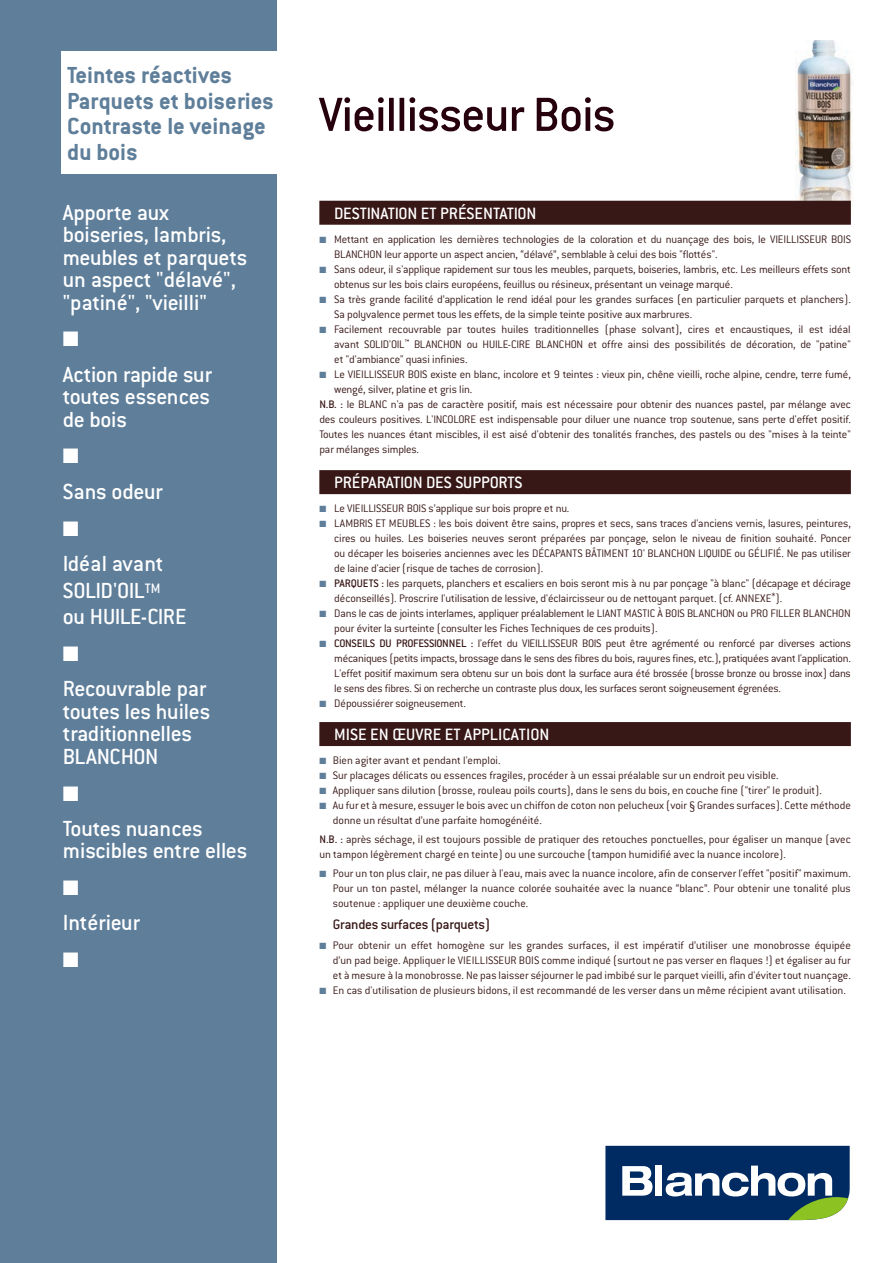
<style>
.page{position:relative;width:893px;height:1263px;background:#fff}
.page>*{position:absolute;margin:0;border:0;box-sizing:border-box;transform-origin:0 0}
.t1{font:500 52.5px "Conduit ITC";letter-spacing:-.02em;color:#26000c}
.t2{font:700 25.5px/25.5px "Conduit ITC";color:#5e7e9a}
.t3{font:500 24px/22.5px "Conduit ITC";letter-spacing:-.015em;color:#fff}
.t4{font:21px "Zapf Dingbats ITC";color:#fff}
.t5{font:500 18px "Conduit ITC";color:#fff}
.t6{font:500 15px "Conduit ITC";letter-spacing:-.02em;color:#381817}
.t7{font:300 12px/15px "Conduit ITC";color:#381817}
.s1{color:#5e7e9a}
.s2{font-weight:500}
.s3{font-size:10.5px}
</style>
<div class="page">
<img style="left:796px;top:40px;width:57px;height:161px">
<div style="left:0;top:0;width:276px;height:1263px;background:#5e7e9a"></div>
<div style="left:62px;top:51px;width:220px;height:123px;background:#fff"></div>
<svg style="left:605px;top:1146px;width:245px;height:74px"></svg>
<div style="left:319px;top:201px;width:532px;height:24px;background:#381817"></div>
<div style="left:319px;top:470px;width:532px;height:24px;background:#381817"></div>
<div style="left:319px;top:722px;width:532px;height:24px;background:#381817"></div>
<h2 class="t2" style="left:67px;top:62px;width:208px">Teintes réactives<br>Parquets et boiseries<br>Contraste le veinage du bois</h2>
<h3 class="t3" style="left:63px;top:201px;width:186px">Apporte aux boiseries, lambris, meubles et parquets un aspect "délavé", "patiné", "vieilli"</h3>
<h3 class="t4" style="left:63px;top:329px;width:17px">■</h3>
<h3 class="t3" style="left:63px;top:363px;width:151px;text-align:justify">Action rapide sur toutes essences de bois</h3>
<h3 class="t4" style="left:63px;top:446px;width:17px">■</h3>
<h3 class="t3" style="left:63px;top:480px;width:102px">Sans odeur</h3>
<h3 class="t4" style="left:63px;top:518px;width:17px">■</h3>
<h3 class="t3" style="left:63px;top:550px;width:125px;line-height:26.7px">Idéal avant<br>SOLID'OIL<sup>TM </sup>ou HUILE-CIRE</h3>
<h3 class="t4" style="left:63px;top:644px;width:17px">■</h3>
<h3 class="t3" style="left:63px;top:677px;width:149px">Recouvrable par toutes les huiles traditionnelles<br>BLANCHON</h3>
<h3 class="t4" style="left:63px;top:783px;width:17px">■</h3>
<h3 class="t3" style="left:63px;top:817px;width:186px">Toutes nuances miscibles entre elles</h3>
<h3 class="t4" style="left:63px;top:878px;width:17px">■</h3>
<h3 class="t3" style="left:63px;top:911px;width:79px">Intérieur</h3>
<h3 class="t4" style="left:63px;top:950px;width:17px">■</h3>
<h1 class="t1" style="left:319px;top:85px;width:298px">Vieillisseur Bois</h1>
<h3 class="t5" style="left:334px;top:203px;width:204px">DESTINATION ET PRÉSENTATION</h3>
<p class="t7" style="left:334px;top:231px;width:518px;text-indent:-15px"><span class="s1">■</span> Mettant en application les dernières technologies de la coloration et du nuançage des bois, le VIEILLISSEUR BOIS<br>BLANCHON leur apporte un aspect ancien, “délavé”, semblable à celui des bois "flottés".</p>
<p class="t7" style="left:334px;top:261px;width:518px;text-indent:-15px"><span class="s1">■</span> Sans odeur, il s'applique rapidement sur tous les meubles, parquets, boiseries, lambris, etc. Les meilleurs effets sont obtenus sur les bois clairs européens, feuillus ou résineux, présentant un veinage marqué.</p>
<p class="t7" style="left:334px;top:291px;width:518px;text-indent:-15px"><span class="s1">■</span> Sa très grande facilité d’application le rend idéal pour les grandes surfaces (en particulier parquets et planchers).<br>Sa polyvalence permet tous les effets, de la simple teinte positive aux marbrures.</p>
<p class="t7" style="left:334px;top:321px;width:518px;text-align:justify;text-indent:-15px"><span class="s1">■</span> Facilement recouvrable par toutes huiles traditionnelles (phase solvant), cires et encaustiques, il est idéal avant SOLID'OIL™ BLANCHON ou HUILE-CIRE BLANCHON et offre ainsi des possibilités de décoration, de "patine" et "d'ambiance" quasi infinies.</p>
<p class="t7" style="left:319px;top:366px;width:533px"><span class="s1">■</span> Le VIEILLISSEUR BOIS existe en blanc, incolore et 9 teintes : vieux pin, chêne vieilli, roche alpine, cendre, terre fumé,</p>
<p class="t7" style="left:334px;top:381px;width:140px">wengé, silver, platine et gris lin.</p>
<p class="t7" style="left:319px;top:396px;width:533px"><span class="s2">N.B. :</span> le BLANC n'a pas de caractère positif, mais est nécessaire pour obtenir des nuances pastel, par mélange avec</p>
<p class="t7" style="left:319px;top:411px;width:533px">des couleurs positives. L'INCOLORE est indispensable pour diluer une nuance trop soutenue, sans perte d'effet positif.</p>
<p class="t7" style="left:319px;top:426px;width:533px">Toutes les nuances étant miscibles, il est aisé d'obtenir des tonalités franches, des pastels ou des "mises à la teinte"</p>
<p class="t7" style="left:319px;top:441px;width:101px">par mélanges simples.</p>
<h3 class="t5" style="left:334px;top:473px;width:190px">PRÉPARATION DES SUPPORTS</h3>
<p class="t7" style="left:319px;top:501px;width:252px"><span class="s1">■</span> Le VIEILLISSEUR BOIS s’applique sur bois propre et nu.</p>
<p class="t7" style="left:334px;top:516px;width:518px;text-align:justify;text-indent:-15px"><span class="s1">■</span> LAMBRIS ET MEUBLES : les bois doivent être sains, propres et secs, sans traces d'anciens vernis, lasures, peintures, cires ou huiles. Les boiseries neuves seront préparées par ponçage, selon le niveau de finition souhaité. Poncer ou décaper les boiseries anciennes avec les DÉCAPANTS BÂTIMENT 10' BLANCHON LIQUIDE ou GÉLIFIÉ. Ne pas utiliser de laine d'acier (risque de taches de corrosion).</p>
<p class="t7" style="left:334px;top:576px;width:518px;text-indent:-15px"><span class="s1">■</span> <span class="s2">PARQUETS :</span> les parquets, planchers et escaliers en bois seront mis à nu par ponçage "à blanc" (décapage et décirage déconseillés). Proscrire l'utilisation de lessive, d'éclaircisseur ou de nettoyant parquet. (cf. ANNEXE<span class="s3">*</span>).</p>
<p class="t7" style="left:334px;top:606px;width:518px;text-indent:-15px"><span class="s1">■</span> Dans le cas de joints interlames, appliquer préalablement le LIANT MASTIC À BOIS BLANCHON ou PRO FILLER BLANCHON pour éviter la surteinte (consulter les Fiches Techniques de ces produits).</p>
<p class="t7" style="left:334px;top:636px;width:518px;text-align:justify;text-indent:-15px"><span class="s1">■</span> <span class="s2">CONSEILS DU PROFESSIONNEL :</span> l'effet du VIEILLISSEUR BOIS peut être agrémenté ou renforcé par diverses actions mécaniques (petits impacts, brossage dans le sens des fibres du bois, rayures fines, etc.), pratiquées avant l'application.<br>L'effet positif maximum sera obtenu sur un bois dont la surface aura été brossée (brosse bronze ou brosse inox) dans le sens des fibres. Si on recherche un contraste plus doux, les surfaces seront soigneusement égrenées.</p>
<p class="t7" style="left:319px;top:696px;width:148px"><span class="s1">■</span> Dépoussiérer soigneusement.</p>
<h3 class="t5" style="left:334px;top:724px;width:217px">MISE EN ŒUVRE ET APPLICATION</h3>
<p class="t7" style="left:319px;top:753px;width:183px"><span class="s1">■</span> Bien agiter avant et pendant l'emploi.</p>
<p class="t7" style="left:319px;top:768px;width:461px"><span class="s1">■</span> Sur placages délicats ou essences fragiles, procéder à un essai préalable sur un endroit peu visible.</p>
<p class="t7" style="left:319px;top:783px;width:504px"><span class="s1">■</span> Appliquer sans dilution (brosse, rouleau poils courts), dans le sens du bois, en couche fine ("tirer" le produit).</p>
<p class="t7" style="left:333px;top:798px;width:519px;text-indent:-14px"><span class="s1">■</span> Au fur et à mesure, essuyer le bois avec un chiffon de coton non pelucheux (voir § Grandes surfaces). Cette méthode donne un résultat d’une parfaite homogénéité.</p>
<p class="t7" style="left:319px;top:832px;width:533px"><span class="s2">N.B. :</span> après séchage, il est toujours possible de pratiquer des retouches ponctuelles, pour égaliser un manque (avec un tampon légèrement chargé en teinte) ou une surcouche (tampon humidifié avec la nuance incolore).</p>
<p class="t7" style="left:333px;top:866px;width:520px;text-align:justify;text-indent:-14px"><span class="s1">■</span> Pour un ton plus clair, ne pas diluer à l'eau, mais avec la nuance incolore, afin de conserver l'effet "positif" maximum.<br>Pour un ton pastel, mélanger la nuance colorée souhaitée avec la nuance “blanc”. Pour obtenir une tonalité plus soutenue : appliquer une deuxième couche.</p>
<p class="t6" style="left:333px;top:916px;width:159px">Grandes surfaces (parquets)</p>
<p class="t7" style="left:333px;top:937px;width:520px;text-align:justify;text-indent:-14px"><span class="s1">■</span> Pour obtenir un effet homogène sur les grandes surfaces, il est impératif d’utiliser une monobrosse équipée d’un pad beige. Appliquer le VIEILLISSEUR BOIS comme indiqué (surtout ne pas verser en flaques !) et égaliser au fur et à mesure à la monobrosse. Ne pas laisser séjourner le pad imbibé sur le parquet vieilli, afin d'éviter tout nuançage.</p>
<p class="t7" style="left:319px;top:982px;width:528px"><span class="s1">■</span> En cas d'utilisation de plusieurs bidons, il est recommandé de les verser dans un même récipient avant utilisation.</p>
</div>
